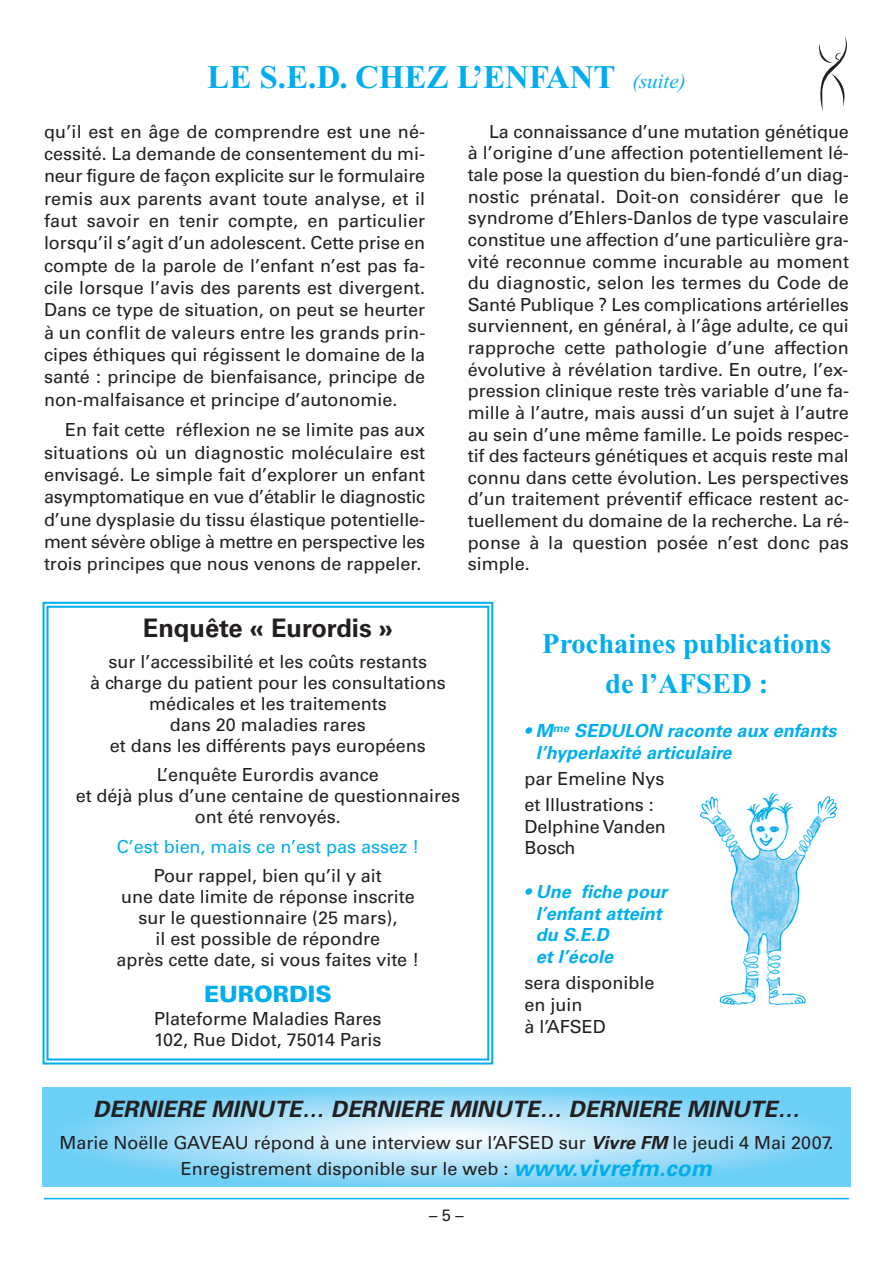
<style>
.page{position:relative;width:893px;height:1263px;background:#fff}
.page>*{position:absolute;margin:0;border:0;box-sizing:border-box;transform-origin:0 0}
.t1{font:700 33px "Times New Roman";color:#00aeef}
.t2{font:700 28.5px/40.5px "Times New Roman";color:#00aeef;text-align:center}
.t3{font:700 25.5px "Univers";color:#231f20}
.t4{font:italic 700 22.5px "Univers";letter-spacing:.005em;color:#231f20}
.t5{font:900 22.5px "Univers";color:#00aeef}
.t6{font:18px/21.6px "Univers";color:#231f20;text-align:center}
.t7{font:italic 700 18px/21.8px "Univers";letter-spacing:.005em;color:#00aeef}
.t8{font:18px "Univers";color:#00aeef}
.t9{font:16.5px "Univers";color:#231f20}
.s1{font-weight:400;font-style:italic;font-size:21px}
.s2{font-weight:700;font-style:italic}
.s3{font-weight:700;font-style:italic;font-size:22.5px;color:#00aeef}
</style>
<div class="page">
<div style="left:43px;top:602px;width:450px;height:462px;border:2px solid #00aeef"></div>
<div style="left:47px;top:606px;width:442px;height:454px;border:2px solid #00aeef"></div>
<hr style="left:44px;top:1198px;width:805px;height:1px;background:#00aeef">
<svg style="left:819px;top:37px;width:28px;height:74px"></svg>
<svg style="left:43px;top:1087px;width:807px;height:99px;background:#95daf7"></svg>
<img style="left:699px;top:792px;width:139px;height:213px">
<h1 class="t1" style="left:207px;top:66px;width:480px">LE S.E.D. CHEZ L’ENFANT <span class="s1">(suite)</span></h1>
<p class="t6" style="left:44px;top:122px;width:383px;line-height:22.4px;text-align:justify">qu’il est en âge de comprendre est une né&shy;cessité. La demande de consentement du mi&shy;neur figure de façon explicite sur le formulaire remis aux parents avant toute analyse, et il faut savoir en tenir compte, en particulier lorsqu’il s’agit d’un adolescent. Cette prise en compte de la parole de l’enfant n’est pas fa&shy;cile lorsque l’avis des parents est divergent.<br>Dans ce type de situation, on peut se heurter à un conflit de valeurs entre les grands prin&shy;cipes éthiques qui régissent le domaine de la santé : principe de bienfaisance, principe de non-malfaisance et principe d’autonomie.</p>
<p class="t6" style="left:44px;top:420px;width:383px;line-height:22.4px;text-align:justify;text-indent:21px">En fait cette réflexion ne se limite pas aux situations où un diagnostic moléculaire est envisagé. Le simple fait d’explorer un enfant asymptomatique en vue d’établir le diagnostic d’une dysplasie du tissu élastique potentielle&shy;ment sévère oblige à mettre en perspective les trois principes que nous venons de rappeler.</p>
<p class="t6" style="left:468px;top:122px;width:383px;text-align:justify;text-indent:21px">La connaissance d’une mutation génétique à l’origine d’une affection potentiellement lé&shy;tale pose la question du bien-fondé d’un diag&shy;nostic prénatal. Doit-on considérer que le syndrome d’Ehlers-Danlos de type vasculaire constitue une affection d’une particulière gra&shy;vité reconnue comme incurable au moment du diagnostic, selon les termes du Code de Santé Publique ? Les complications artérielles surviennent, en général, à l’âge adulte, ce qui rapproche cette pathologie d’une affection évolutive à révélation tardive. En outre, l’ex&shy;pression clinique reste très variable d’une fa&shy;mille à l’autre, mais aussi d’un sujet à l’autre au sein d’une même famille. Le poids respec&shy;tif des facteurs génétiques et acquis reste mal connu dans cette évolution. Les perspectives d’un traitement préventif efficace restent ac&shy;tuellement du domaine de la recherche. La ré&shy;ponse à la question posée n’est donc pas simple.</p>
<h3 class="t3" style="left:143px;top:618px;width:252px">Enquête « Eurordis »</h3>
<p class="t6" style="left:90px;top:653px;width:357px;line-height:21px">sur l’accessibilité et les coûts restants<br>à charge du patient pour les consultations médicales et les traitements<br>dans 20 maladies rares<br>et dans les différents pays européens</p>
<p class="t6" style="left:76px;top:766px;width:386px;line-height:21px">L’enquête Eurordis avance<br>et déjà plus d’une centaine de questionnaires ont été renvoyés.</p>
<p class="t8" style="left:117px;top:840px;width:304px">C’est bien, mais ce n’est pas assez !</p>
<p class="t6" style="left:116px;top:867px;width:304px;line-height:21px">Pour rappel, bien qu’il y ait<br>une date limite de réponse inscrite sur le questionnaire (25 mars),<br>il est possible de répondre<br>après cette date, si vous faites vite !</p>
<p class="t5" style="left:204px;top:986px;width:129px">EURORDIS</p>
<p class="t6" style="left:154px;top:1010px;width:229px;line-height:21px;text-align:left">Plateforme Maladies Rares<br>102, Rue Didot, 75014 Paris</p>
<h2 class="t2" style="left:542px;top:626px;width:290px">Prochaines publications de l’AFSED :</h2>
<p class="t7" style="left:536px;top:721px;width:302px;text-indent:-11px">• M<sup>me</sup> SEDULON raconte aux enfants l’hyperlaxité articulaire</p>
<p class="t6" style="left:524px;top:767px;width:141px;line-height:26px;text-align:left">par Emeline Nys et Illustrations :</p>
<p class="t6" style="left:524px;top:817px;width:143px;text-align:left">Delphine Vanden<br>Bosch</p>
<p class="t7" style="left:536px;top:882px;width:133px;text-indent:-11px">• Une fiche pour l’enfant atteint du S.E.D<br>et l’école</p>
<p class="t6" style="left:524px;top:973px;width:131px;text-align:left">sera disponible en juin<br>à l’AFSED</p>
<p class="t4" style="left:93px;top:1100px;width:708px">DERNIERE MINUTE… DERNIERE MINUTE… DERNIERE MINUTE…</p>
<p class="t6" style="left:59px;top:1132px;width:775px;line-height:25.5px">Marie Noëlle GAVEAU répond à une interview sur l’AFSED sur <span class="s2">Vivre FM</span> le jeudi 4 Mai 2007.<br>Enregistrement disponible sur le web : <span class="s3">www.vivrefm.com</span></p>
<p class="t9" style="left:429px;top:1209px;width:36px">–5–</p>
</div>
